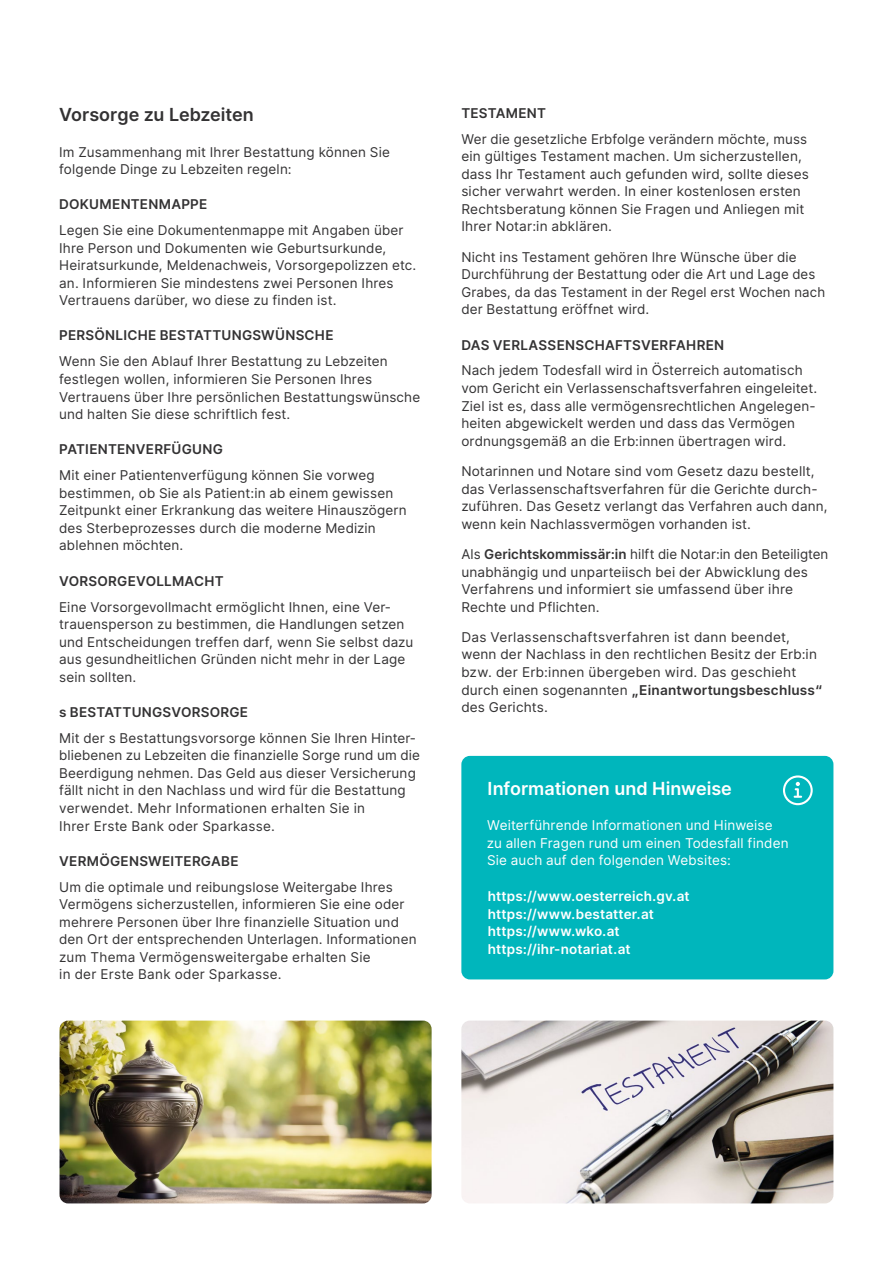
<style>
.page{position:relative;width:893px;height:1263px;background:#fff}
.page>*{position:absolute;margin:0;border:0;box-sizing:border-box;transform-origin:0 0}
.t1{font:600 18px "Inter";color:#fff}
.t2{font:600 18px "Inter";color:#333233}
.t3{font:13.5px/17.5px "Inter";letter-spacing:.015em;color:#333233}
.t4{font:600 13.5px "Inter";letter-spacing:.02em;color:#333233}
.t5{font:13.5px/17.5px "Inter";letter-spacing:.015em;color:#fff}
.t6{font:600 13.5px/17.5px "Inter";letter-spacing:.01em;color:#fff}
.s1{font-weight:600}
</style>
<div class="page">
<img style="left:60px;top:1020px;width:372px;height:183px">
<img style="left:461px;top:1020px;width:372px;height:183px">
<div style="left:461px;top:756px;width:372px;height:223px;background:#00b6bc;border-radius:9px"></div>
<svg style="left:783px;top:775px;width:30px;height:30px"></svg>
<h1 class="t2" style="left:59px;top:101px;width:196px">Vorsorge zu Lebzeiten</h1>
<p class="t3" style="left:59px;top:143px;width:332px">Im Zusammenhang mit Ihrer Bestattung können Sie folgende Dinge zu Lebzeiten regeln:</p>
<p class="t4" style="left:59px;top:194px;width:150px">DOKUMENTENMAPPE</p>
<p class="t3" style="left:59px;top:221px;width:359px">Legen Sie eine Dokumentenmappe mit Angaben über Ihre Person und Dokumenten wie Geburtsurkunde, Heiratsurkunde, Meldenachweis, Vorsorgepolizzen etc. an. Informieren Sie mindestens zwei Personen Ihres Vertrauens darüber, wo diese zu finden ist.</p>
<p class="t4" style="left:59px;top:326px;width:276px">PERSÖNLICHE BESTATTUNGSWÜNSCHE</p>
<p class="t3" style="left:59px;top:352px;width:363px">Wenn Sie den Ablauf Ihrer Bestattung zu Lebzeiten festlegen wollen, informieren Sie Personen Ihres Vertrauens über Ihre persönlichen Bestattungswünsche und halten Sie diese schriftlich fest.</p>
<p class="t4" style="left:59px;top:439px;width:165px">PATIENTENVERFÜGUNG</p>
<p class="t3" style="left:59px;top:466px;width:349px">Mit einer Patientenverfügung können Sie vorweg bestimmen, ob Sie als Patient:in ab einem gewissen Zeitpunkt einer Erkrankung das weitere Hinauszögern des Sterbeprozesses durch die moderne Medizin ablehnen möchten.</p>
<p class="t4" style="left:59px;top:571px;width:166px">VORSORGEVOLLMACHT</p>
<p class="t3" style="left:59px;top:597px;width:356px">Eine Vorsorgevollmacht ermöglicht Ihnen, eine Ver&shy;trauensperson zu bestimmen, die Handlungen setzen und Entscheidungen treffen darf, wenn Sie selbst dazu aus gesundheitlichen Gründen nicht mehr in der Lage sein sollten.</p>
<p class="t4" style="left:59px;top:702px;width:190px">s BESTATTUNGSVORSORGE</p>
<p class="t3" style="left:59px;top:729px;width:362px">Mit der s Bestattungsvorsorge können Sie Ihren Hinter&shy;bliebenen zu Lebzeiten die finanzielle Sorge rund um die Beerdigung nehmen. Das Geld aus dieser Versicherung fällt nicht in den Nachlass und wird für die Bestattung verwendet. Mehr Informationen erhalten Sie in<br>Ihrer Erste Bank oder Sparkasse.</p>
<p class="t4" style="left:59px;top:851px;width:181px">VERMÖGENSWEITERGABE</p>
<p class="t3" style="left:59px;top:878px;width:359px">Um die optimale und reibungslose Weitergabe Ihres Vermögens sicherzustellen, informieren Sie eine oder mehrere Personen über Ihre finanzielle Situation und den Ort der entsprechenden Unterlagen. Informationen zum Thema Vermögensweitergabe erhalten Sie<br>in der Erste Bank oder Sparkasse.</p>
<p class="t4" style="left:461px;top:103px;width:86px">TESTAMENT</p>
<p class="t3" style="left:461px;top:130px;width:349px">Wer die gesetzliche Erbfolge verändern möchte, muss ein gültiges Testament machen. Um sicherzustellen, dass Ihr Testament auch gefunden wird, sollte dieses sicher verwahrt werden. In einer kostenlosen ersten Rechtsberatung können Sie Fragen und Anliegen mit Ihrer Notar:in abklären.</p>
<p class="t3" style="left:461px;top:248px;width:365px">Nicht ins Testament gehören Ihre Wünsche über die Durchführung der Bestattung oder die Art und Lage des Grabes, da das Testament in der Regel erst Wochen nach der Bestattung eröffnet wird.</p>
<p class="t4" style="left:461px;top:335px;width:264px">DAS VERLASSENSCHAFTSVERFAHREN</p>
<p class="t3" style="left:461px;top:361px;width:357px">Nach jedem Todesfall wird in Österreich automatisch vom Gericht ein Verlassenschaftsverfahren eingeleitet.<br>Ziel ist es, dass alle vermögensrechtlichen Angelegen&shy;heiten abgewickelt werden und dass das Vermögen ordnungsgemäß an die Erb:innen übertragen wird.</p>
<p class="t3" style="left:461px;top:462px;width:368px">Notarinnen und Notare sind vom Gesetz dazu bestellt, das Verlassenschaftsverfahren für die Gerichte durch&shy;zuführen. Das Gesetz verlangt das Verfahren auch dann, wenn kein Nachlassvermögen vorhanden ist.</p>
<p class="t3" style="left:461px;top:545px;width:369px">Als <span class="s1">Gerichtskommissär:in</span> hilft die Notar:in den Beteiligten unabhängig und unparteiisch bei der Abwicklung des Verfahrens und informiert sie umfassend über ihre Rechte und Pflichten.</p>
<p class="t3" style="left:461px;top:628px;width:363px">Das Verlassenschaftsverfahren ist dann beendet, wenn der Nachlass in den rechtlichen Besitz der Erb:in bzw. der Erb:innen übergeben wird. Das geschieht durch einen sogenannten <span class="s1">„Einantwortungsbeschluss“ </span>des Gerichts.</p>
<h1 class="t1" style="left:488px;top:775px;width:246px">Informationen und Hinweise</h1>
<p class="t5" style="left:487px;top:816px;width:303px">Weiterführende Informationen und Hinweise zu allen Fragen rund um einen Todesfall finden<br>Sie auch auf den folgenden Websites:</p>
<p class="t6" style="left:488px;top:887px;width:203px">https://www.oesterreich.gv.at https://www.bestatter.at https://www.wko.at https://ihr-notariat.at</p>
</div>
